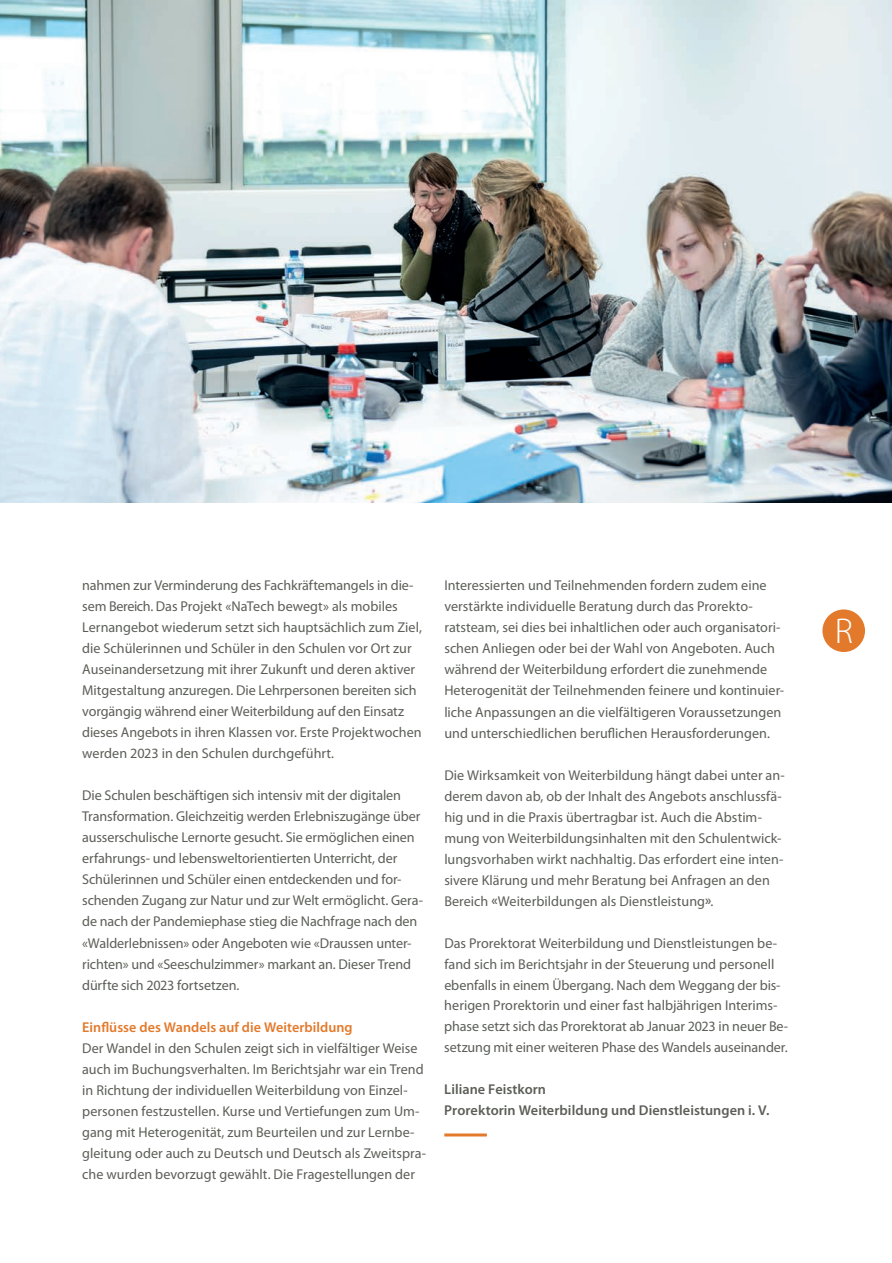
<style>
.page{position:relative;width:892px;height:1263px;background:#fff}
.page>*{position:absolute;margin:0;border:0;box-sizing:border-box;transform-origin:0 0}
.PHTG_Fliess_Zahlente{font:300 36px "Myriad Pro";color:#fff}
.PHTG_Fliess{font:14.25px/21px "Myriad Pro";color:#5c5f57}
.PHTG_sub_Portraits{font:600 14.25px "Myriad Pro";letter-spacing:.005em;color:#5c5f57}
.PHTG_subhead{font:600 14.25px "Myriad Pro";letter-spacing:.005em;color:#e3792b}
.s1{font-weight:600}
</style>
<div class="page">
<hr style="left:444px;top:1133px;width:43px;height:3px;background:#e3792b">
<div style="left:822px;top:609px;width:43px;height:43px;background:#e3792b;border-radius:50%"></div>
<img style="left:0;top:0;width:891px;height:502px">
<p class="PHTG_Fliess" style="left:82px;top:575px;width:341px">nahmen zur Verminderung des Fachkräftemangels in die&shy;sem Bereich. Das Projekt «NaTech bewegt» als mobiles Lernangebot wiederum setzt sich hauptsächlich zum Ziel, die Schülerinnen und Schüler in den Schulen vor Ort zur Auseinandersetzung mit ihrer Zukunft und deren aktiver Mitgestaltung anzuregen. Die Lehrpersonen bereiten sich vorgängig während einer Weiterbildung auf den Einsatz dieses Angebots in ihren Klassen vor. Erste Projektwochen werden 2023 in den Schulen durchgeführt.</p>
<p class="PHTG_Fliess" style="left:82px;top:785px;width:342px">Die Schulen beschäftigen sich intensiv mit der digitalen Transformation. Gleichzeitig werden Erlebniszugänge über ausserschulische Lernorte gesucht. Sie ermöglichen einen erfahrungs- und lebensweltorientierten Unterricht, der Schülerinnen und Schüler einen entdeckenden und for&shy;schenden Zugang zur Natur und zur Welt ermöglicht. Gera&shy;de nach der Pandemiephase stieg die Nachfrage nach den «Walderlebnissen» oder Angeboten wie «Draussen unter&shy;richten» und «Seeschulzimmer» markant an. Dieser Trend dürfte sich 2023 fortsetzen.</p>
<p class="PHTG_subhead" style="left:82px;top:1019px;width:272px">Einflüsse des Wandels auf die Weiterbildung</p>
<p class="PHTG_Fliess" style="left:82px;top:1037px;width:345px">Der Wandel in den Schulen zeigt sich in vielfältiger Weise auch im Buchungsverhalten. Im Berichtsjahr war ein Trend in Richtung der individuellen Weiterbildung von Einzel&shy;personen festzustellen. Kurse und Vertiefungen zum Um&shy;gang mit Heterogenität, zum Beurteilen und zur Lernbe&shy;gleitung oder auch zu Deutsch und Deutsch als Zweitspra&shy;che wurden bevorzugt gewählt. Die Fragestellungen der</p>
<p class="PHTG_Fliess" style="left:444px;top:575px;width:341px">Interessierten und Teilnehmenden fordern zudem eine verstärkte individuelle Beratung durch das Prorekto&shy;ratsteam, sei dies bei inhaltlichen oder auch organisatori&shy;schen Anliegen oder bei der Wahl von Angeboten. Auch während der Weiterbildung erfordert die zunehmende Heterogenität der Teilnehmenden feinere und kontinuier&shy;liche Anpassungen an die vielfältigeren Voraussetzungen und unterschiedlichen beruflichen Herausforderungen.</p>
<p class="PHTG_Fliess" style="left:444px;top:764px;width:342px">Die Wirksamkeit von Weiterbildung hängt dabei unter an&shy;derem davon ab, ob der Inhalt des Angebots anschlussfä&shy;hig und in die Praxis übertragbar ist. Auch die Abstim&shy;mung von Weiterbildungsinhalten mit den Schulentwick&shy;lungsvorhaben wirkt nachhaltig. Das erfordert eine inten&shy;sivere Klärung und mehr Beratung bei Anfragen an den Bereich <span class="s1">«</span>Weiterbildungen als Dienstleistung<span class="s1">»</span>.</p>
<p class="PHTG_Fliess" style="left:444px;top:932px;width:345px">Das Prorektorat Weiterbildung und Dienstleistungen be&shy;fand sich im Berichtsjahr in der Steuerung und personell ebenfalls in einem Übergang. Nach dem Weggang der bis&shy;herigen Prorektorin und einer fast halbjährigen Interims&shy;phase setzt sich das Prorektorat ab Januar 2023 in neuer Be&shy;setzung mit einer weiteren Phase des Wandels auseinander.</p>
<p class="PHTG_sub_Portraits" style="left:444px;top:1081px;width:103px">Liliane Feistkorn</p>
<p class="PHTG_sub_Portraits" style="left:444px;top:1102px;width:327px">Prorektorin Weiterbildung und Dienstleistungen i. V.</p>
<p class="PHTG_Fliess_Zahlente" style="left:834px;top:611px;width:20px">R</p>
</div>
